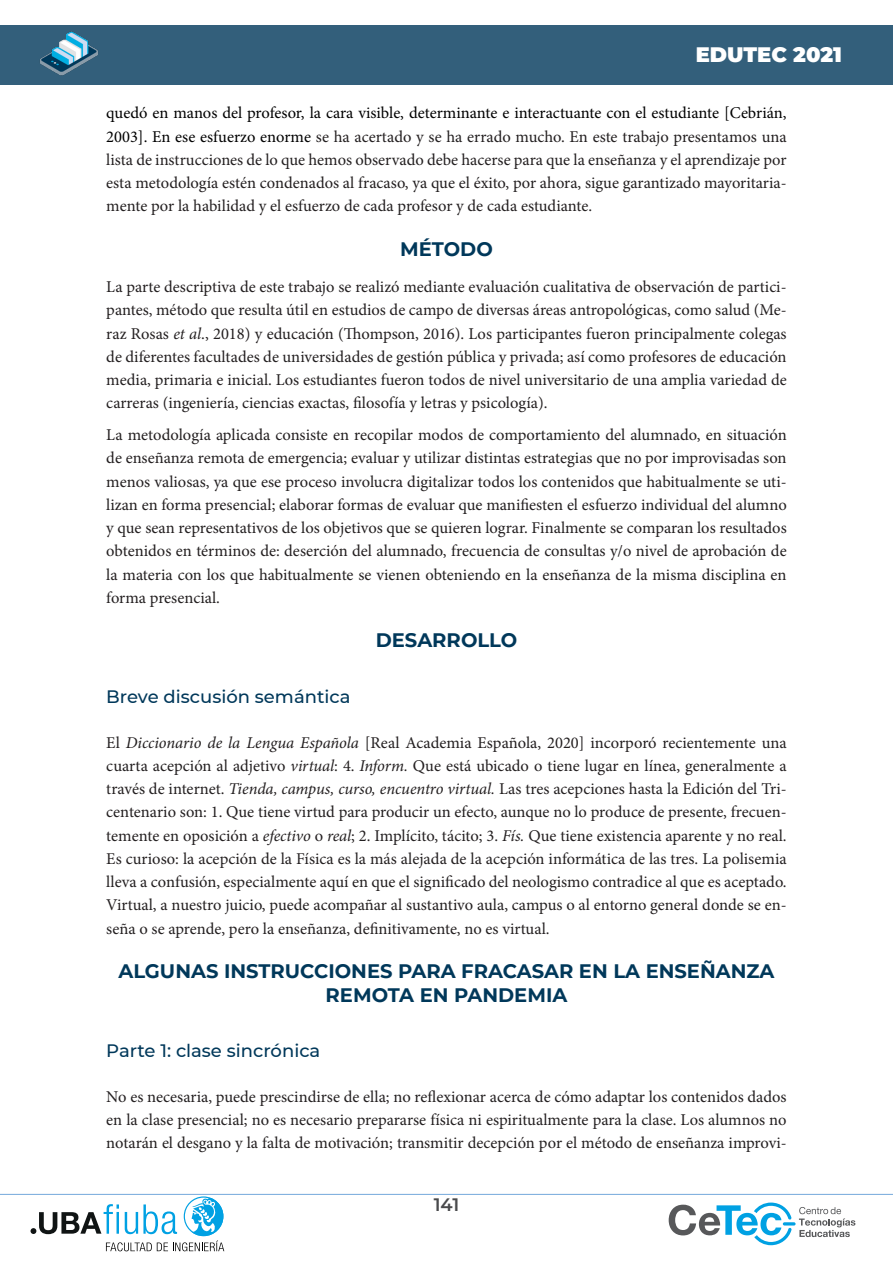
<style>
.page{position:relative;width:893px;height:1263px;background:#fff}
.page>*{position:absolute;margin:0;border:0;box-sizing:border-box;transform-origin:0 0}
.t1{font:900 21px "Montserrat";color:#fff}
.t2{font:700 19.5px/23.4px "Montserrat";color:#00385a;text-align:center}
.t3{font:500 18px "Montserrat";color:#00385a}
.t4{font:600 18px "Montserrat";color:#494a4c}
.t5{font:16.5px/23.2px "Minion Pro";color:#231f20;text-align:justify}
.s1{color:#000}
.s2{font-style:italic}
</style>
<div class="page">
<div style="left:0;top:26px;width:893px;height:59px;background:#335f7b"></div>
<img style="left:40px;top:31px;width:58px;height:45px">
<hr style="left:0;top:1194px;width:893px;height:1px;background:#75a9db">
<svg style="left:669px;top:1202px;width:186px;height:43px"></svg>
<svg style="left:31px;top:1196px;width:193px;height:55px"></svg>
<p class="t1" style="left:696px;top:38px;width:148px">EDUTEC 2021</p>
<p class="t5" style="left:106px;top:101px;width:682px"><span class="s1">quedó en manos del profesor, la cara visible, determinante e interactuante con el estudiante [Cebrián, 2003]. En ese esfuerzo enorme</span> se ha acertado y se ha errado mucho. En este trabajo presentamos una lista de instrucciones de lo que hemos observado debe hacerse para que la enseñanza y el aprendizaje por esta metodología estén condenados al fracaso, ya que el éxito, por ahora, sigue garantizado mayoritaria&shy;mente por la habilidad y el esfuerzo de cada profesor y de cada estudiante.</p>
<p class="t2" style="left:400px;top:236px;width:94px">MÉTODO</p>
<p class="t5" style="left:106px;top:275px;width:682px">La parte descriptiva de este trabajo se realizó mediante evaluación cualitativa de observación de partici&shy;pantes, método que resulta útil en estudios de campo de diversas áreas antropológicas, como salud (Me&shy;raz Rosas <span class="s2">et al</span>., 2018) y educación (Thompson, 2016). Los participantes fueron principalmente colegas de diferentes facultades de universidades de gestión pública y privada; así como profesores de educación media, primaria e inicial. Los estudiantes fueron todos de nivel universitario de una amplia variedad de carreras (ingeniería, ciencias exactas, filosofía y letras y psicología).</p>
<p class="t5" style="left:106px;top:423px;width:682px">La metodología aplicada consiste en recopilar modos de comportamiento del alumnado, en situación de enseñanza remota de emergencia; evaluar y utilizar distintas estrategias que no por improvisadas son menos valiosas, ya que ese proceso involucra digitalizar todos los contenidos que habitualmente se uti&shy;lizan en forma presencial; elaborar formas de evaluar que manifiesten el esfuerzo individual del alumno y que sean representativos de los objetivos que se quieren lograr. Finalmente se comparan los resultados obtenidos en términos de: deserción del alumnado, frecuencia de consultas y/o nivel de aprobación de la materia con los que habitualmente se vienen obteniendo en la enseñanza de la misma disciplina en forma presencial.</p>
<p class="t2" style="left:376px;top:628px;width:143px">DESARROLLO</p>
<p class="t3" style="left:106px;top:684px;width:246px">Breve discusión semántica</p>
<p class="t5" style="left:106px;top:731px;width:682px">El <span class="s2">Diccionario de la Lengua Española</span> [Real Academia Española, 2020] incorporó recientemente una cuarta acepción al adjetivo <span class="s2">virtual</span>: 4. <span class="s2">Inform.</span> Que está ubicado o tiene lugar en línea, generalmente a través de internet. <span class="s2">Tienda, campus, curso, encuentro virtual.</span> Las tres acepciones hasta la Edición del Tri&shy;centenario son: 1. Que tiene virtud para producir un efecto, aunque no lo produce de presente, frecuen&shy;temente en oposición a <span class="s2">efectivo</span> o <span class="s2">real</span>; 2. Implícito, tácito; 3. <span class="s2">Fís.</span> Que tiene existencia aparente y no real.<br>Es curioso: la acepción de la Física es la más alejada de la acepción informática de las tres. La polisemia lleva a confusión, especialmente aquí en que el significado del neologismo contradice al que es aceptado.<br>Virtual, a nuestro juicio, puede acompañar al sustantivo aula, campus o al entorno general donde se en&shy;seña o se aprende, pero la enseñanza, definitivamente, no es virtual.</p>
<p class="t2" style="left:118px;top:959px;width:658px">ALGUNAS INSTRUCCIONES PARA FRACASAR EN LA ENSEÑANZA<br>REMOTA EN PANDEMIA</p>
<p class="t3" style="left:106px;top:1038px;width:216px">Parte 1: clase sincrónica</p>
<p class="t5" style="left:106px;top:1085px;width:682px">No es necesaria, puede prescindirse de ella; no reflexionar acerca de cómo adaptar los contenidos dados en la clase presencial; no es necesario prepararse física ni espiritualmente para la clase. Los alumnos no notarán el desgano y la falta de motivación; transmitir decepción por el método de enseñanza improvi-</p>
<p class="t4" style="left:434px;top:1192px;width:27px">141</p>
</div>
